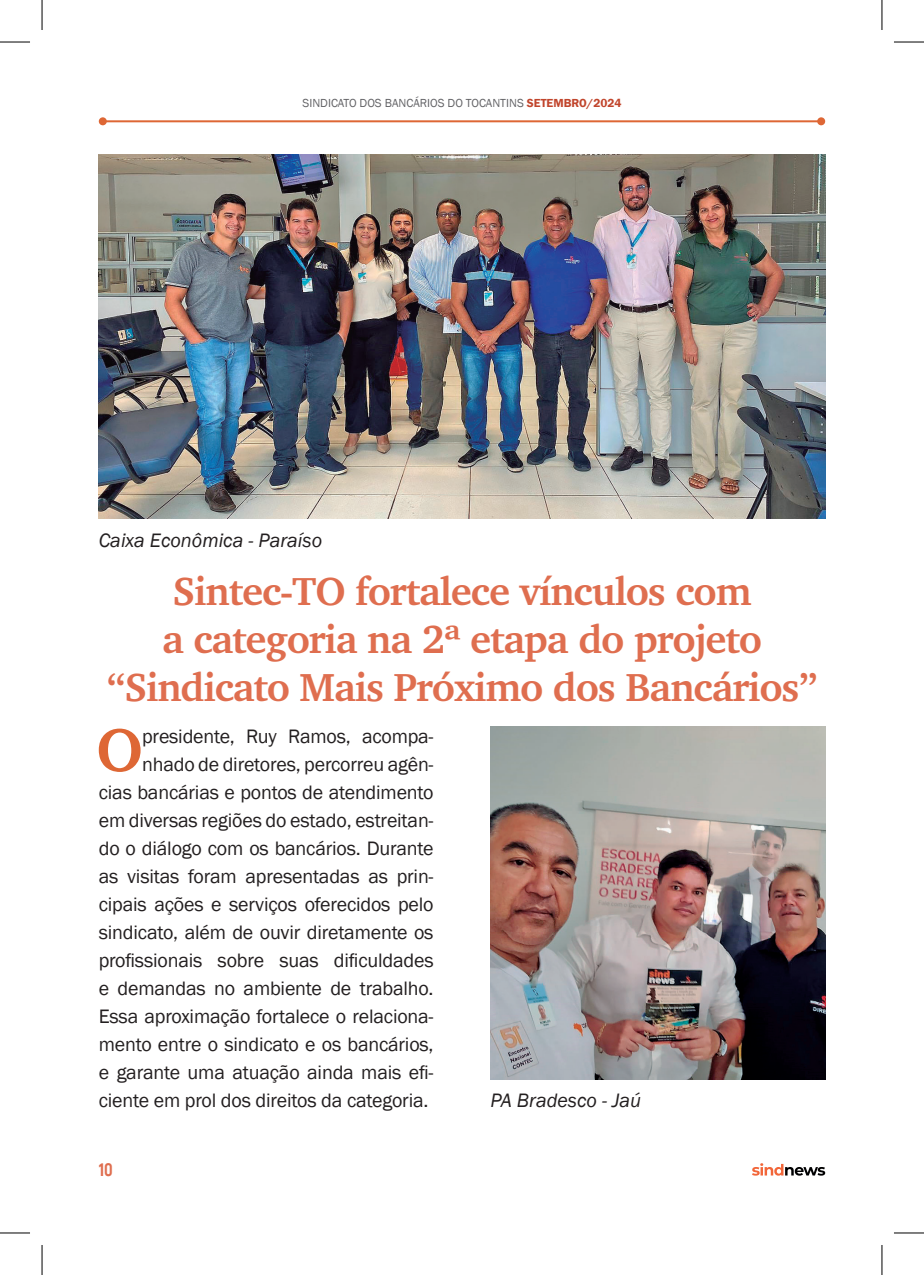
<style>
.page{position:relative;width:924px;height:1275px;background:#fff}
.page>*{position:absolute;margin:0;border:0;box-sizing:border-box;transform-origin:0 0}
._1_paragrafo{font:700 61.8px "Charter";color:#de6735}
.Titulo{font:700 40px/48px "Charter";letter-spacing:-.025em;color:#df6e4f;text-align:center}
._1_paragrafo-2{font:20px/28px "Franklin Gothic";letter-spacing:-.01em;color:#231f20;text-align:right}
.Legenda{font:italic 20px "Franklin Gothic";color:#231f20}
.t1{font:800 18px "Akrobat";color:#df6e4f}
.t2{font:12px "Franklin Gothic";color:#636366}
.s1{font-weight:600;color:#c1452c}
</style>
<div class="page">
<svg style="left:752px;top:1163px;width:72px;height:12px"></svg>
<hr style="left:103px;top:120px;width:717px;height:2px;background:#de6735">
<div style="left:99px;top:117px;width:8px;height:8px;background:#de6735;border-radius:50%"></div>
<svg style="left:816px;top:117px;width:8px;height:8px"></svg>
<img style="left:99px;top:155px;width:725px;height:364px">
<img style="left:490px;top:726px;width:334px;height:353px">
<hr style="left:0;top:42px;width:30px;height:1px;background:#000">
<hr style="left:893px;top:42px;width:30px;height:1px;background:#000">
<hr style="left:0;top:1232px;width:30px;height:1px;background:#000">
<hr style="left:893px;top:1232px;width:30px;height:1px;background:#000">
<hr style="left:42px;top:0;width:1px;height:30px;background:#000">
<hr style="left:42px;top:1245px;width:1px;height:30px;background:#000">
<hr style="left:881px;top:0;width:1px;height:30px;background:#000">
<hr style="left:881px;top:1245px;width:1px;height:30px;background:#000">
<p class="t2" style="left:302px;top:96px;width:320px">SINDICATO DOS BANCÁRIOS DO TOCANTINS <span class="s1">SETEMBRO/2024</span></p>
<p class="Legenda" style="left:99px;top:527px;width:225px">Caixa Econômica - Paraíso</p>
<p class="Titulo" style="left:106px;top:567px;width:712px">Sintec-TO fortalece vínculos com<br>a categoria na 2ª etapa do projeto “Sindicato Mais Próximo dos Bancários”</p>
<p class="_1_paragrafo" style="left:96px;top:711px;width:48px">O</p>
<p class="_1_paragrafo-2" style="left:99px;top:722px;width:336px">presidente, Ruy Ramos, acompa&shy;nhado de diretores, percorreu agên-<br>cias bancárias e pontos de atendimento em diversas regiões do estado, estreitan&shy;do o diálogo com os bancários. Durante as visitas foram apresentadas as prin&shy;cipais ações e serviços oferecidos pelo sindicato, além de ouvir diretamente os profissionais sobre suas dificuldades e demandas no ambiente de trabalho.<br>Essa aproximação fortalece o relaciona&shy;mento entre o sindicato e os bancários, e garante uma atuação ainda mais efi&shy;ciente em prol dos direitos da categoria.</p>
<p class="t1" style="left:99px;top:1158px;width:16px">10</p>
<p class="Legenda" style="left:490px;top:1087px;width:152px">PA Bradesco - Jaú</p>
</div>
